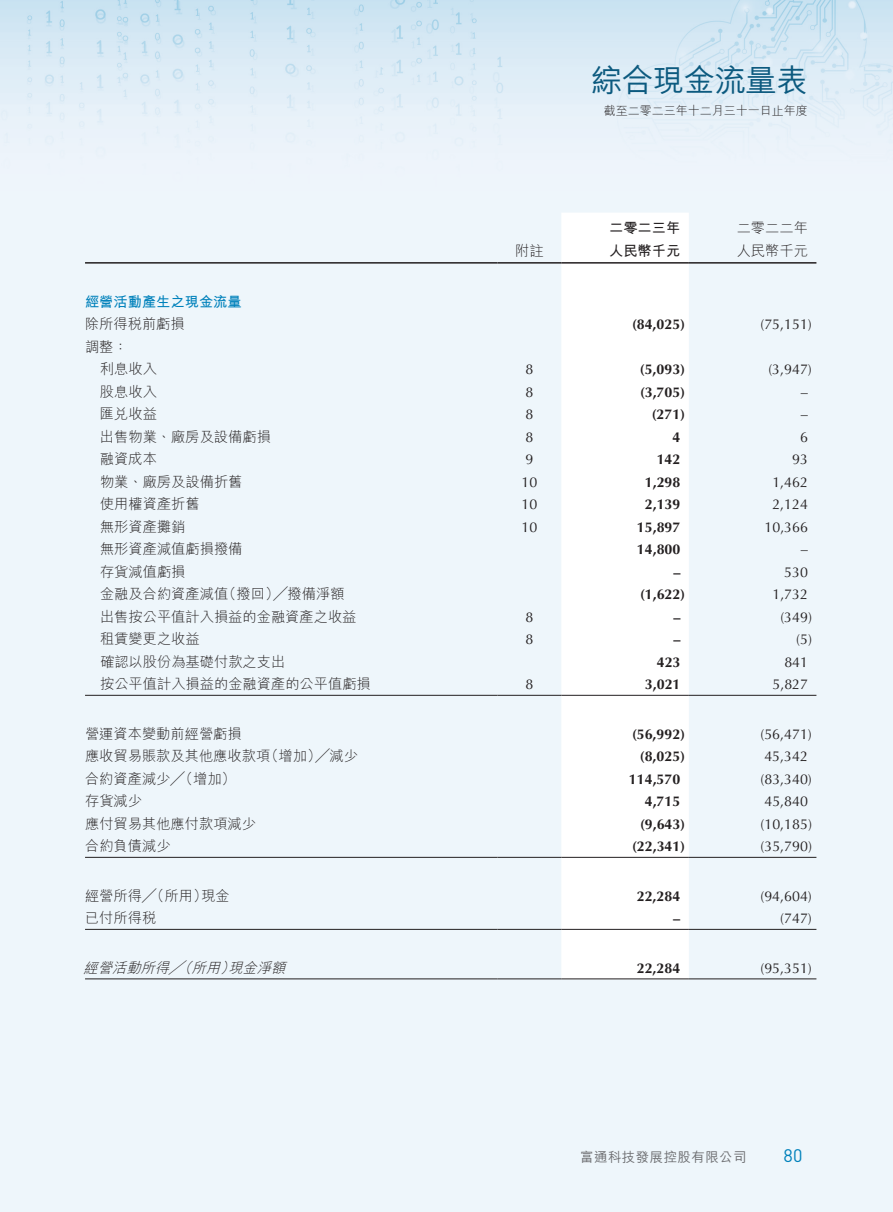
<style>
.page{position:relative;width:893px;height:1212px;background:#eef6fb}
.page>*{position:absolute;margin:0;border:0;box-sizing:border-box;transform-origin:0 0}
.t1{font:500 31.5px "M Hei HK";letter-spacing:-.02em;color:#0c5a7f}
.t2{font:18px "DINOT";color:#0081bb}
.t3{font:300 14.25px/22.5px "M Hei HK";color:#231f20}
.t4{font:14.25px "Optima LT Std";color:#231f20}
.t5{font:700 14.25px "Optima LT Std";color:#231f20}
.t6{font:italic 300 14.25px "M Hei HK";color:#231f20}
.t7{font:700 14.25px "M Hei HK";color:#0081bb}
.t8{font:700 14.25px "M Hei HK";color:#231f20}
.t9{font:500 13.5px "M Hei HK";letter-spacing:.03em;color:#6c6d70}
.t10{font:300 12px "M Hei HK";color:#231f20}
</style>
<div class="page">
<img style="left:0;top:0;width:893px;height:142px">
<div style="left:561px;top:213px;width:128px;height:765px;background:#fff"></div>
<hr style="left:85px;top:262px;width:412px;height:2px;background:#231f20">
<hr style="left:497px;top:262px;width:64px;height:2px;background:#231f20">
<hr style="left:561px;top:262px;width:128px;height:2px;background:#231f20">
<hr style="left:689px;top:262px;width:127px;height:2px;background:#231f20">
<hr style="left:85px;top:695px;width:412px;height:1px;background:#231f20">
<hr style="left:497px;top:695px;width:64px;height:1px;background:#231f20">
<hr style="left:561px;top:695px;width:128px;height:1px;background:#231f20">
<hr style="left:689px;top:695px;width:127px;height:1px;background:#231f20">
<hr style="left:85px;top:857px;width:412px;height:1px;background:#231f20">
<hr style="left:497px;top:857px;width:64px;height:1px;background:#231f20">
<hr style="left:561px;top:857px;width:128px;height:1px;background:#231f20">
<hr style="left:689px;top:857px;width:127px;height:1px;background:#231f20">
<hr style="left:85px;top:929px;width:412px;height:1px;background:#231f20">
<hr style="left:497px;top:929px;width:64px;height:1px;background:#231f20">
<hr style="left:561px;top:929px;width:128px;height:1px;background:#231f20">
<hr style="left:689px;top:929px;width:127px;height:1px;background:#231f20">
<hr style="left:85px;top:978px;width:412px;height:1px;background:#231f20">
<hr style="left:497px;top:978px;width:64px;height:1px;background:#231f20">
<hr style="left:561px;top:978px;width:128px;height:1px;background:#231f20">
<hr style="left:689px;top:978px;width:127px;height:1px;background:#231f20">
<h1 class="t1" style="left:591px;top:57px;width:218px">綜合現金流量表</h1>
<p class="t10" style="left:604px;top:104px;width:205px">截至二零二三年十二月三十一日止年度</p>
<p class="t8" style="left:609px;top:218px;width:73px">二零二三年</p>
<p class="t3" style="left:737px;top:217px;width:73px">二零二二年</p>
<p class="t3" style="left:515px;top:239px;width:30px">附註</p>
<p class="t8" style="left:609px;top:240px;width:73px">人民幣千元</p>
<p class="t3" style="left:737px;top:239px;width:73px">人民幣千元</p>
<p class="t7" style="left:85px;top:291px;width:158px">經營活動產生之現金流量</p>
<p class="t3" style="left:85px;top:313px;width:101px">除所得稅前虧損調整：</p>
<p class="t5" style="left:632px;top:316px;width:55px">)84,025(</p>
<p class="t4" style="left:760px;top:316px;width:53px">)75,151(</p>
<p class="t3" style="left:100px;top:358px;width:58px">利息收入</p>
<p class="t4" style="left:525px;top:361px;width:9px">8</p>
<p class="t5" style="left:640px;top:361px;width:47px">)5,093(</p>
<p class="t4" style="left:768px;top:361px;width:45px">)3,947(</p>
<p class="t3" style="left:100px;top:380px;width:58px">股息收入</p>
<p class="t4" style="left:525px;top:384px;width:9px">8</p>
<p class="t5" style="left:640px;top:384px;width:47px">)3,705(</p>
<p class="t4" style="left:801px;top:384px;width:9px">–</p>
<p class="t3" style="left:100px;top:403px;width:58px">匯兌收益</p>
<p class="t4" style="left:525px;top:406px;width:9px">8</p>
<p class="t5" style="left:652px;top:406px;width:35px">)271(</p>
<p class="t4" style="left:801px;top:406px;width:9px">–</p>
<p class="t3" style="left:100px;top:425px;width:172px">出售物業、廠房及設備虧損</p>
<p class="t4" style="left:525px;top:429px;width:9px">8</p>
<p class="t5" style="left:672px;top:429px;width:9px">4</p>
<p class="t4" style="left:800px;top:429px;width:9px">6</p>
<p class="t3" style="left:100px;top:448px;width:58px">融資成本</p>
<p class="t4" style="left:525px;top:451px;width:9px">9</p>
<p class="t5" style="left:657px;top:451px;width:25px">142</p>
<p class="t4" style="left:792px;top:451px;width:17px">93</p>
<p class="t3" style="left:100px;top:470px;width:144px">物業、廠房及設備折舊</p>
<p class="t4" style="left:522px;top:474px;width:17px">10</p>
<p class="t5" style="left:645px;top:474px;width:37px">1,298</p>
<p class="t4" style="left:772px;top:474px;width:37px">1,462</p>
<p class="t3" style="left:100px;top:493px;width:101px">使用權資產折舊</p>
<p class="t4" style="left:522px;top:496px;width:17px">10</p>
<p class="t5" style="left:645px;top:496px;width:37px">2,139</p>
<p class="t4" style="left:772px;top:496px;width:37px">2,124</p>
<p class="t3" style="left:100px;top:515px;width:87px">無形資產攤銷</p>
<p class="t4" style="left:522px;top:519px;width:17px">10</p>
<p class="t5" style="left:637px;top:519px;width:45px">15,897</p>
<p class="t4" style="left:764px;top:519px;width:45px">10,366</p>
<p class="t3" style="left:100px;top:538px;width:144px">無形資產減值虧損撥備</p>
<p class="t5" style="left:637px;top:541px;width:45px">14,800</p>
<p class="t4" style="left:801px;top:541px;width:9px">–</p>
<p class="t3" style="left:100px;top:560px;width:87px">存貨減值虧損</p>
<p class="t5" style="left:673px;top:564px;width:9px">–</p>
<p class="t4" style="left:784px;top:564px;width:25px">530</p>
<p class="t3" style="left:222px;top:583px;width:124px">（撥回）╱撥備淨額</p>
<p class="t3" style="left:100px;top:583px;width:130px">金融及合約資產減值</p>
<p class="t5" style="left:640px;top:586px;width:47px">)1,622(</p>
<p class="t4" style="left:772px;top:586px;width:37px">1,732</p>
<p class="t3" style="left:100px;top:605px;width:258px">出售按公平值計入損益的金融資產之收益</p>
<p class="t4" style="left:526px;top:609px;width:9px">8</p>
<p class="t5" style="left:673px;top:609px;width:9px">–</p>
<p class="t4" style="left:780px;top:609px;width:33px">)349(</p>
<p class="t3" style="left:100px;top:628px;width:101px">租賃變更之收益</p>
<p class="t4" style="left:526px;top:631px;width:9px">8</p>
<p class="t5" style="left:673px;top:631px;width:9px">–</p>
<p class="t4" style="left:796px;top:631px;width:17px">(5)</p>
<p class="t3" style="left:100px;top:650px;width:187px">確認以股份為基礎付款之支出</p>
<p class="t5" style="left:657px;top:654px;width:25px">423</p>
<p class="t4" style="left:784px;top:654px;width:25px">841</p>
<p class="t3" style="left:100px;top:673px;width:272px">按公平值計入損益的金融資產的公平值虧損</p>
<p class="t4" style="left:526px;top:676px;width:9px">8</p>
<p class="t5" style="left:645px;top:676px;width:37px">3,021</p>
<p class="t4" style="left:772px;top:676px;width:37px">5,827</p>
<p class="t3" style="left:85px;top:722px;width:158px">營運資本變動前經營虧損</p>
<p class="t5" style="left:632px;top:726px;width:55px">)56,992(</p>
<p class="t4" style="left:760px;top:726px;width:53px">)56,471(</p>
<p class="t3" style="left:264px;top:745px;width:95px">（增加）╱減少</p>
<p class="t3" style="left:85px;top:745px;width:187px">應收貿易賬款及其他應收款項</p>
<p class="t5" style="left:640px;top:748px;width:47px">)8,025(</p>
<p class="t4" style="left:764px;top:748px;width:45px">45,342</p>
<p class="t3" style="left:85px;top:767px;width:152px">合約資產減少╱（增加(</p>
<p class="t5" style="left:629px;top:771px;width:53px">114,570</p>
<p class="t4" style="left:760px;top:771px;width:53px">)83,340(</p>
<p class="t3" style="left:85px;top:790px;width:58px">存貨減少</p>
<p class="t5" style="left:645px;top:793px;width:37px">4,715</p>
<p class="t4" style="left:764px;top:793px;width:45px">45,840</p>
<p class="t3" style="left:85px;top:812px;width:173px">應付貿易其他應付款項減少</p>
<p class="t5" style="left:640px;top:816px;width:47px">)9,643(</p>
<p class="t4" style="left:760px;top:816px;width:53px">)10,185(</p>
<p class="t3" style="left:85px;top:835px;width:87px">合約負債減少</p>
<p class="t5" style="left:632px;top:838px;width:55px">)22,341(</p>
<p class="t4" style="left:760px;top:838px;width:53px">)35,790(</p>
<p class="t3" style="left:85px;top:884px;width:124px">經營所得╱（所用）</p>
<p class="t3" style="left:201px;top:884px;width:30px">現金</p>
<p class="t5" style="left:637px;top:888px;width:45px">22,284</p>
<p class="t4" style="left:760px;top:888px;width:53px">)94,604(</p>
<p class="t3" style="left:85px;top:907px;width:73px">已付所得稅</p>
<p class="t5" style="left:673px;top:910px;width:9px">–</p>
<p class="t4" style="left:780px;top:910px;width:33px">)747(</p>
<p class="t6" style="left:169px;top:960px;width:28px">╱（</p>
<p class="t6" style="left:220px;top:960px;width:20px">）</p>
<p class="t6" style="left:84px;top:960px;width:91px">經營活動所得</p>
<p class="t6" style="left:192px;top:960px;width:99px">所用現金淨額</p>
<p class="t5" style="left:637px;top:960px;width:45px">22,284</p>
<p class="t4" style="left:760px;top:960px;width:53px">)95,351(</p>
<p class="t9" style="left:580px;top:1147px;width:168px">富通科技發展控股有限公司</p>
<p class="t2" style="left:784px;top:1142px;width:20px">80</p>
</div>
